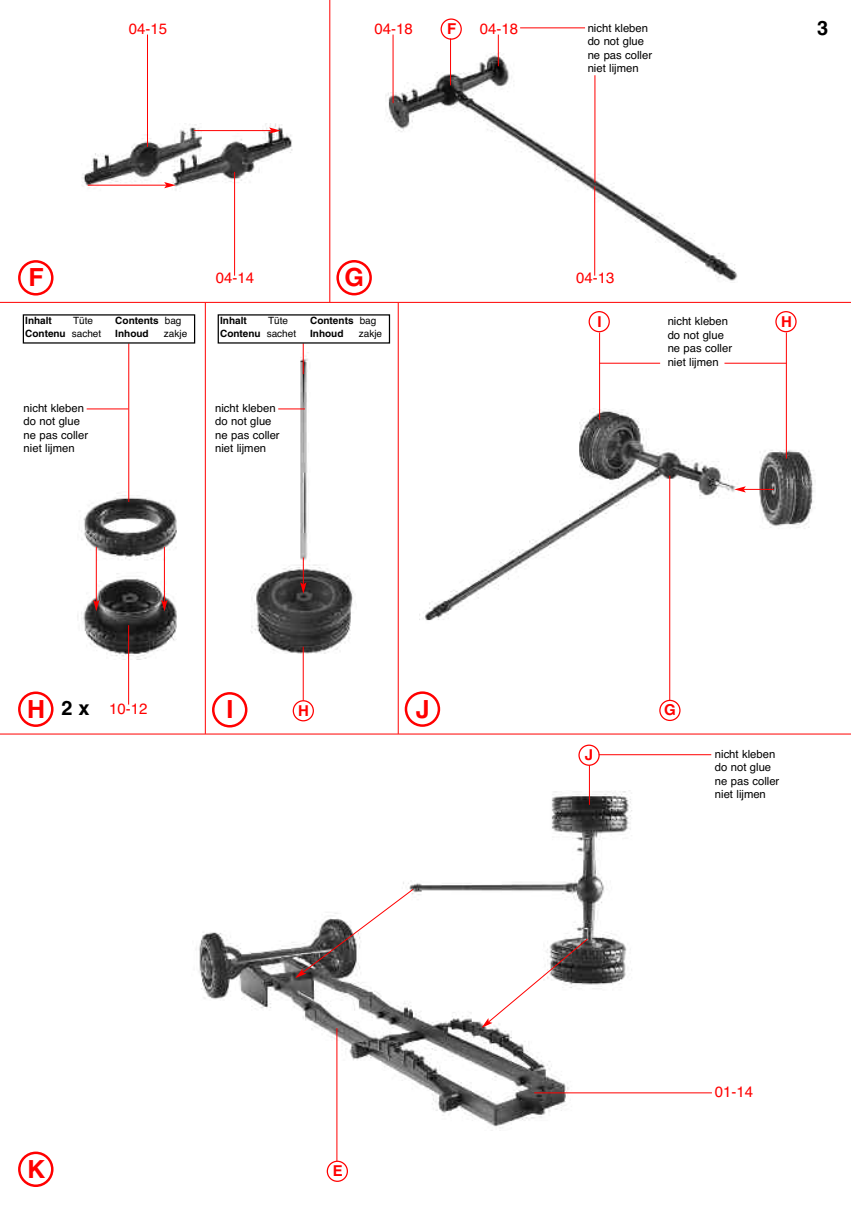
<style>
.page{position:relative;width:851px;height:1205px;background:#fff}
.page>*{position:absolute;margin:0;border:0;box-sizing:border-box;transform-origin:0 0}
.t1{font:700 25px "Helvetica";color:#f00}
.t2{font:700 20px "Helvetica";color:#000}
.t3{font:15px "Helvetica";color:#f00}
.t4{font:700 15px "Helvetica";color:#f00}
.t5{font:11.25px/13.5px "Helvetica";color:#000}
.t6{font:700 10px "Helvetica";color:#000}
.t7{font:10px "Helvetica";color:#000}
.s1{font-weight:400}
</style>
<div class="page">
<hr style="left:329px;top:0;width:1px;height:302px;background:#f00">
<hr style="left:205px;top:303px;width:1px;height:431px;background:#f00">
<hr style="left:398px;top:303px;width:1px;height:431px;background:#f00">
<hr style="left:0;top:302px;width:850px;height:1px;background:#f00">
<hr style="left:0;top:734px;width:850px;height:1px;background:#f00">
<img style="left:419px;top:409px;width:397px;height:215px">
<img style="left:199px;top:790px;width:436px;height:340px">
<img style="left:251px;top:353px;width:102px;height:306px">
<img style="left:77px;top:491px;width:100px;height:169px">
<img style="left:82px;top:123px;width:211px;height:69px">
<img style="left:385px;top:53px;width:353px;height:228px">
<hr style="left:147px;top:35px;width:1px;height:112px;background:#f00">
<hr style="left:520px;top:28px;width:65px;height:1px;background:#f00">
<hr style="left:594px;top:75px;width:1px;height:107px;background:#f00">
<hr style="left:392px;top:35px;width:1px;height:68px;background:#f00">
<hr style="left:498px;top:35px;width:1px;height:31px;background:#f00">
<hr style="left:450px;top:38px;width:1px;height:47px;background:#f00">
<hr style="left:234px;top:172px;width:1px;height:104px;background:#f00">
<hr style="left:594px;top:186px;width:1px;height:90px;background:#f00">
<hr style="left:599px;top:363px;width:61px;height:1px;background:#f00">
<hr style="left:724px;top:363px;width:62px;height:1px;background:#f00">
<hr style="left:599px;top:332px;width:1px;height:88px;background:#f00">
<hr style="left:88px;top:185px;width:78px;height:1px;background:#f00">
<svg style="left:164px;top:182px;width:12px;height:6px"></svg>
<hr style="left:194px;top:130px;width:77px;height:1px;background:#f00">
<svg style="left:269px;top:127px;width:12px;height:7px"></svg>
<svg style="left:18px;top:260px;width:35px;height:35px"></svg>
<svg style="left:336px;top:260px;width:36px;height:35px"></svg>
<svg style="left:326px;top:1160px;width:22px;height:22px"></svg>
<svg style="left:440px;top:18px;width:22px;height:22px"></svg>
<svg style="left:659px;top:700px;width:21px;height:21px"></svg>
<svg style="left:18px;top:691px;width:35px;height:36px"></svg>
<svg style="left:212px;top:692px;width:35px;height:35px"></svg>
<svg style="left:404px;top:691px;width:36px;height:36px"></svg>
<svg style="left:292px;top:700px;width:22px;height:21px"></svg>
<svg style="left:588px;top:311px;width:21px;height:21px"></svg>
<hr style="left:786px;top:332px;width:1px;height:127px;background:#f00">
<svg style="left:775px;top:311px;width:21px;height:21px"></svg>
<svg style="left:578px;top:744px;width:21px;height:22px"></svg>
<svg style="left:18px;top:1151px;width:35px;height:36px"></svg>
<hr style="left:87px;top:409px;width:41px;height:1px;background:#f00">
<hr style="left:128px;top:343px;width:1px;height:159px;background:#f00">
<hr style="left:128px;top:625px;width:1px;height:79px;background:#f00">
<hr style="left:534px;top:1092px;width:177px;height:1px;background:#f00">
<hr style="left:96px;top:547px;width:1px;height:55px;background:#f00">
<svg style="left:93px;top:600px;width:6px;height:11px"></svg>
<hr style="left:164px;top:547px;width:1px;height:55px;background:#f00">
<svg style="left:161px;top:600px;width:6px;height:11px"></svg>
<svg style="left:295px;top:888px;width:119px;height:90px"></svg>
<svg style="left:481px;top:938px;width:107px;height:90px"></svg>
<svg style="left:300px;top:557px;width:6px;height:37px"></svg>
<hr style="left:743px;top:489px;width:30px;height:1px;background:#f00">
<svg style="left:734px;top:486px;width:11px;height:6px"></svg>
<hr style="left:303px;top:343px;width:1px;height:31px;background:#f00">
<hr style="left:303px;top:647px;width:1px;height:53px;background:#f00">
<hr style="left:669px;top:476px;width:1px;height:224px;background:#f00">
<hr style="left:589px;top:765px;width:1px;height:40px;background:#f00">
<hr style="left:598px;top:754px;width:113px;height:1px;background:#f00">
<hr style="left:336px;top:1028px;width:1px;height:133px;background:#f00">
<svg style="left:278px;top:409px;width:27px;height:1px"></svg>
<h3 class="t3" style="left:129px;top:20px;width:40px">04-15</h3>
<h2 class="t2" style="left:817px;top:21px;width:13px">3</h2>
<h3 class="t3" style="left:374px;top:20px;width:40px">04-18</h3>
<h3 class="t3" style="left:479px;top:20px;width:40px">04-18</h3>
<h3 class="t4" style="left:447px;top:23px;width:11px">F</h3>
<p class="t5" style="left:587px;top:21px;width:66px">nicht kleben do not glue ne pas coller niet lijmen</p>
<h1 class="t1" style="left:28px;top:268px;width:17px">F</h1>
<h1 class="t1" style="left:344px;top:268px;width:21px">G</h1>
<h3 class="t3" style="left:576px;top:269px;width:40px">04-13</h3>
<h3 class="t3" style="left:216px;top:269px;width:40px">04-14</h3>
<p class="t6" style="left:25px;top:317px;width:28px">Inhalt</p>
<p class="t7" style="left:73px;top:315px;width:22px">Tüte</p>
<p class="t6" style="left:115px;top:317px;width:68px">Contents <span class="s1">bag</span></p>
<p class="t6" style="left:25px;top:329px;width:78px">Contenu <span class="s1">sachet</span></p>
<p class="t6" style="left:115px;top:329px;width:35px">Inhoud</p>
<p class="t7" style="left:164px;top:327px;width:25px">zakje</p>
<p class="t6" style="left:220px;top:317px;width:28px">Inhalt</p>
<p class="t7" style="left:268px;top:315px;width:22px">Tüte</p>
<p class="t6" style="left:310px;top:317px;width:68px">Contents <span class="s1">bag</span></p>
<p class="t6" style="left:220px;top:329px;width:78px">Contenu <span class="s1">sachet</span></p>
<p class="t6" style="left:310px;top:329px;width:35px">Inhoud</p>
<p class="t7" style="left:359px;top:327px;width:25px">zakje</p>
<p class="t5" style="left:24px;top:401px;width:66px">nicht kleben do not glue ne pas coller niet lijmen</p>
<p class="t5" style="left:215px;top:401px;width:66px">nicht kleben do not glue ne pas coller niet lijmen</p>
<h3 class="t4" style="left:597px;top:316px;width:6px">I</h3>
<h3 class="t4" style="left:780px;top:316px;width:12px">H</h3>
<p class="t5" style="left:667px;top:315px;width:66px">nicht kleben do not glue ne pas coller niet lijmen</p>
<h1 class="t1" style="left:27px;top:700px;width:20px">H</h1>
<h1 class="t1" style="left:226px;top:700px;width:8px">I</h1>
<h3 class="t4" style="left:298px;top:705px;width:12px">H</h3>
<h1 class="t1" style="left:415px;top:699px;width:15px">J</h1>
<h3 class="t4" style="left:664px;top:704px;width:13px">G</h3>
<h2 class="t2" style="left:61px;top:701px;width:30px">2 x</h2>
<h3 class="t3" style="left:109px;top:700px;width:40px">10-12</h3>
<h3 class="t4" style="left:584px;top:749px;width:10px">J</h3>
<p class="t5" style="left:714px;top:747px;width:66px">nicht kleben do not glue ne pas coller niet lijmen</p>
<h1 class="t1" style="left:27px;top:1160px;width:20px">K</h1>
<h3 class="t4" style="left:333px;top:1165px;width:12px">E</h3>
<h3 class="t3" style="left:714px;top:1083px;width:40px">01-14</h3>
</div>
